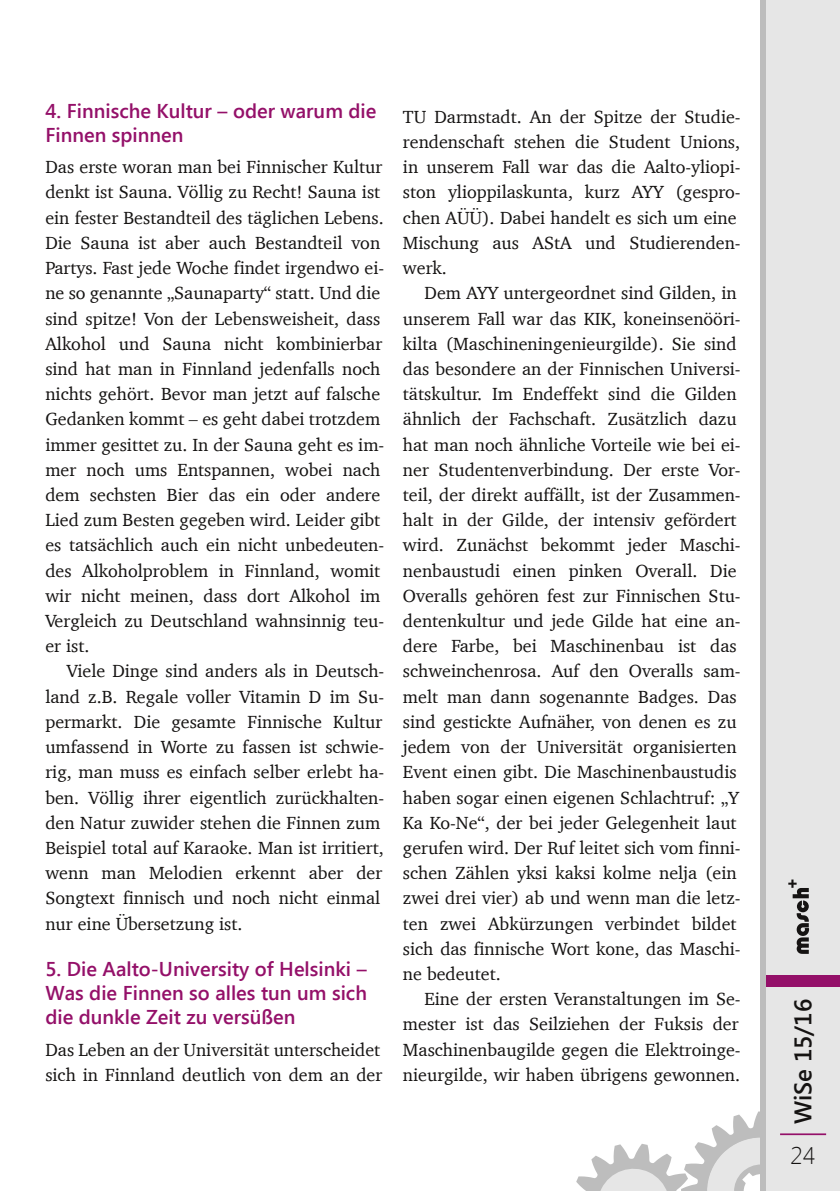
<style>
.page{position:relative;width:840px;height:1191px;background:#fff}
.page>*{position:absolute;margin:0;border:0;box-sizing:border-box;transform-origin:0 0}
.t1{font:600 24px "Segoe UI";color:#151312}
.t2{font:300 24px "Segoe UI";color:#151312}
.t3{font:600 20px/24px "Segoe UI";color:#941069}
.t4{font:18px/25.2px "Charter";color:#151312}
</style>
<div class="page">
<svg style="left:576px;top:1111px;width:184px;height:80px"></svg>
<div style="left:760px;top:0;width:17px;height:1191px;background:#bdbdbd"></div>
<div style="left:765px;top:0;width:74px;height:1191px;background:#e6e6e6"></div>
<svg style="left:788px;top:879px;width:20px;height:75px"></svg>
<div style="left:765px;top:975px;width:74px;height:11px;background:#941069"></div>
<hr style="left:779px;top:1133px;width:46px;height:2px;background:#941069">
<p class="t3" style="left:45px;top:101px;width:332px">4. Finnische Kultur – oder warum die<br>Finnen spinnen</p>
<p class="t4" style="left:45px;top:156px;width:340px">Das erste woran man bei Finnischer Kultur denkt ist Sauna. Völlig zu Recht! Sauna ist ein fester Bestandteil des täglichen Lebens.<br>Die Sauna ist aber auch Bestandteil von Partys. Fast jede Woche findet irgendwo ei&shy;ne so genannte „Saunaparty“ statt. Und die sind spitze! Von der Lebensweisheit, dass Alkohol und Sauna nicht kombinierbar sind hat man in Finnland jedenfalls noch nichts gehört. Bevor man jetzt auf falsche Gedanken kommt – es geht dabei trotzdem immer gesittet zu. In der Sauna geht es im&shy;mer noch ums Entspannen, wobei nach dem sechsten Bier das ein oder andere Lied zum Besten gegeben wird. Leider gibt es tatsächlich auch ein nicht unbedeuten&shy;des Alkoholproblem in Finnland, womit wir nicht meinen, dass dort Alkohol im Vergleich zu Deutschland wahnsinnig teu&shy;er ist.</p>
<p class="t4" style="left:45px;top:660px;width:340px;text-indent:22px">Viele Dinge sind anders als in Deutsch&shy;land z.B. Regale voller Vitamin D im Su&shy;permarkt. Die gesamte Finnische Kultur umfassend in Worte zu fassen ist schwie&shy;rig, man muss es einfach selber erlebt ha&shy;ben. Völlig ihrer eigentlich zurückhalten&shy;den Natur zuwider stehen die Finnen zum Beispiel total auf Karaoke. Man ist irritiert, wenn man Melodien erkennt aber der Songtext finnisch und noch nicht einmal nur eine Übersetzung ist.</p>
<p class="t3" style="left:45px;top:958px;width:323px;text-align:justify">5. Die Aalto-University of Helsinki – Was die Finnen so alles tun um sich die dunkle Zeit zu versüßen</p>
<p class="t4" style="left:45px;top:1038px;width:338px">Das Leben an der Universität unterscheidet sich in Finnland deutlich von dem an der</p>
<p class="t4" style="left:403px;top:105px;width:339px">TU Darmstadt. An der Spitze der Studie&shy;rendenschaft stehen die Student Unions, in unserem Fall war das die Aalto-yliopi&shy;ston ylioppilaskunta, kurz AYY (gespro&shy;chen AÜÜ). Dabei handelt es sich um eine Mischung aus AStA und Studierenden&shy;werk.</p>
<p class="t4" style="left:403px;top:282px;width:339px;text-indent:22px">Dem AYY untergeordnet sind Gilden, in unserem Fall war das KIK, koneinsenööri&shy;kilta (Maschineningenieurgilde). Sie sind das besondere an der Finnischen Universi&shy;tätskultur. Im Endeffekt sind die Gilden ähnlich der Fachschaft. Zusätzlich dazu hat man noch ähnliche Vorteile wie bei ei&shy;ner Studentenverbindung. Der erste Vor&shy;teil, der direkt auffällt, ist der Zusammen&shy;halt in der Gilde, der intensiv gefördert wird. Zunächst bekommt jeder Maschi&shy;nenbaustudi einen pinken Overall. Die Overalls gehören fest zur Finnischen Stu&shy;dentenkultur und jede Gilde hat eine an&shy;dere Farbe, bei Maschinenbau ist das schweinchenrosa. Auf den Overalls sam&shy;melt man dann sogenannte Badges. Das sind gestickte Aufnäher, von denen es zu jedem von der Universität organisierten Event einen gibt. Die Maschinenbaustudis haben sogar einen eigenen Schlachtruf: „Y Ka Ko-Ne“, der bei jeder Gelegenheit laut gerufen wird. Der Ruf leitet sich vom finni&shy;schen Zählen yksi kaksi kolme nelja (ein zwei drei vier) ab und wenn man die letz&shy;ten zwei Abkürzungen verbindet bildet sich das finnische Wort kone, das Maschi&shy;ne bedeutet.</p>
<p class="t4" style="left:403px;top:987px;width:339px;text-align:justify;text-indent:22px">Eine der ersten Veranstaltungen im Se&shy;mester ist das Seilziehen der Fuksis der Maschinenbaugilde gegen die Elektroinge&shy;nieurgilde, wir haben übrigens gewonnen.</p>
<h1 class="t1" style="left:792px;top:1124px;width:127px;rotate:-90deg">WiSe 15/16</h1>
<h1 class="t2" style="left:790px;top:1141px;width:26px">24</h1>
</div>
